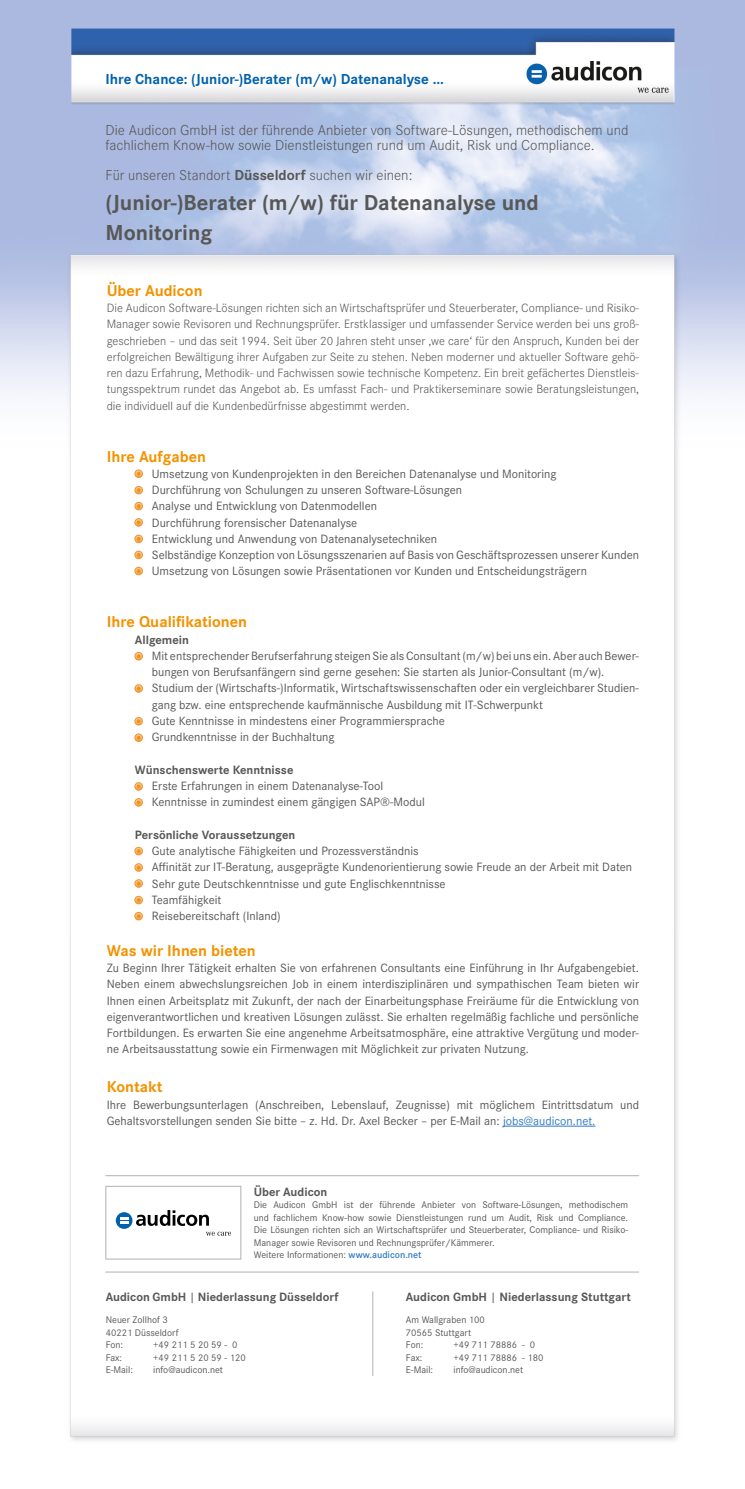
<style>
.page{position:relative;width:745px;height:1489px;background:#fff}
.page>*{position:absolute;margin:0;border:0;box-sizing:border-box;transform-origin:0 0}
.t1{font:700 22.5px/30px "Corporate S";color:#575756}
.t2{font:700 16.25px "Corporate S";color:#f39200}
.t3{font:300 15px/15px "Corporate S";color:#575756}
.t4{font:700 15px "Corporate S";color:#0061ad}
.t5{font:12.5px/16.2px "Corporate S";color:#575756}
.t6{font:300 12.5px/16.2px "Corporate S";color:#575756;text-align:justify}
.t7{font:700 12.5px "Corporate S";color:#575756}
.t8{font:10px/12.5px "Corporate S";color:#575756}
.s1{font-weight:700}
.s2{color:#307bbf}
.s3{font-weight:600;color:#307bbf}
.s4{font-weight:400}
</style>
<div class="page">
<img style="left:0;top:0;width:744px;height:930px">
<hr style="left:502px;top:1125px;width:93px;height:1px;background:#307bbf">
<div style="left:134px;top:469px;width:9px;height:9px;border:1px solid #ec9334;border-radius:50%"></div>
<svg style="left:135px;top:470px;width:7px;height:7px"></svg>
<div style="left:134px;top:502px;width:9px;height:8px;border:1px solid #ec9334;border-radius:50%"></div>
<svg style="left:135px;top:502px;width:7px;height:8px"></svg>
<div style="left:134px;top:567px;width:9px;height:8px;border:1px solid #ec9334;border-radius:50%"></div>
<svg style="left:135px;top:567px;width:7px;height:8px"></svg>
<div style="left:134px;top:551px;width:9px;height:8px;border:1px solid #ec9334;border-radius:50%"></div>
<svg style="left:135px;top:551px;width:7px;height:7px"></svg>
<div style="left:134px;top:535px;width:9px;height:8px;border:1px solid #ec9334;border-radius:50%"></div>
<svg style="left:135px;top:535px;width:7px;height:7px"></svg>
<div style="left:134px;top:486px;width:9px;height:8px;border:1px solid #ec9334;border-radius:50%"></div>
<svg style="left:135px;top:486px;width:7px;height:8px"></svg>
<div style="left:134px;top:518px;width:9px;height:8px;border:1px solid #ec9334;border-radius:50%"></div>
<svg style="left:135px;top:518px;width:7px;height:8px"></svg>
<div style="left:134px;top:652px;width:9px;height:8px;border:1px solid #ec9334;border-radius:50%"></div>
<svg style="left:135px;top:652px;width:7px;height:8px"></svg>
<div style="left:134px;top:733px;width:9px;height:8px;border:1px solid #ec9334;border-radius:50%"></div>
<svg style="left:135px;top:734px;width:7px;height:7px"></svg>
<div style="left:134px;top:717px;width:9px;height:8px;border:1px solid #ec9334;border-radius:50%"></div>
<svg style="left:135px;top:717px;width:7px;height:8px"></svg>
<div style="left:134px;top:684px;width:9px;height:8px;border:1px solid #ec9334;border-radius:50%"></div>
<svg style="left:135px;top:684px;width:7px;height:8px"></svg>
<div style="left:134px;top:798px;width:9px;height:8px;border:1px solid #ec9334;border-radius:50%"></div>
<svg style="left:135px;top:798px;width:7px;height:8px"></svg>
<div style="left:134px;top:782px;width:9px;height:8px;border:1px solid #ec9334;border-radius:50%"></div>
<svg style="left:135px;top:782px;width:7px;height:8px"></svg>
<div style="left:134px;top:847px;width:9px;height:8px;border:1px solid #ec9334;border-radius:50%"></div>
<svg style="left:135px;top:847px;width:7px;height:7px"></svg>
<div style="left:134px;top:912px;width:9px;height:8px;border:1px solid #ec9334;border-radius:50%"></div>
<svg style="left:135px;top:912px;width:7px;height:7px"></svg>
<div style="left:134px;top:896px;width:9px;height:8px;border:1px solid #ec9334;border-radius:50%"></div>
<svg style="left:135px;top:896px;width:7px;height:7px"></svg>
<div style="left:134px;top:863px;width:9px;height:8px;border:1px solid #ec9334;border-radius:50%"></div>
<svg style="left:135px;top:863px;width:7px;height:8px"></svg>
<div style="left:134px;top:879px;width:9px;height:8px;border:1px solid #ec9334;border-radius:50%"></div>
<svg style="left:135px;top:879px;width:7px;height:8px"></svg>
<hr style="left:372px;top:1291px;width:1px;height:84px;background:#b3b2b2">
<hr style="left:106px;top:1271px;width:532px;height:1px;background:#b3b2b2">
<hr style="left:106px;top:1175px;width:532px;height:1px;background:#b3b2b2">
<svg style="left:206px;top:1231px;width:25px;height:4px"></svg>
<svg style="left:136px;top:1210px;width:73px;height:15px"></svg>
<svg style="left:116px;top:1212px;width:16px;height:16px"></svg>
<svg style="left:120px;top:1217px;width:8px;height:6px"></svg>
<div style="left:106px;top:1185px;width:135px;height:74px;border:1px solid #b3b2b2"></div>
<p class="t4" style="left:105px;top:70px;width:340px">Ihre Chance: (Junior-)Berater (m/w) Datenanalyse ...</p>
<p class="t3" style="left:105px;top:123px;width:524px">Die Audicon GmbH ist der führende Anbieter von Software-Lösungen, methodischem und fachlichem Know-how sowie Dienstleistungen rund um Audit, Risk und Compliance.</p>
<p class="t3" style="left:105px;top:168px;width:308px">Für unseren Standort <span class="s1">Düsseldorf</span> suchen wir einen:</p>
<h1 class="t1" style="left:105px;top:188px;width:434px">(Junior-)Berater (m/w) für Datenanalyse und<br>Monitoring</h1>
<h2 class="t2" style="left:107px;top:281px;width:97px">Über Audicon</h2>
<p class="t6" style="left:107px;top:300px;width:533px">Die Audicon Software-Lösungen richten sich an Wirtschaftsprüfer und Steuerberater, Compliance- und Risiko-Manager sowie Revisoren und Rechnungsprüfer. Erstklassiger und umfassender Service werden bei uns groß&shy;geschrieben – und das seit 1994. Seit über 20 Jahren steht unser ‚we care‘ für den Anspruch, Kunden bei der erfolgreichen Bewältigung ihrer Aufgaben zur Seite zu stehen. Neben moderner und aktueller Software gehö&shy;ren dazu Erfahrung, Methodik- und Fachwissen sowie technische Kompetenz. Ein breit gefächertes Dienstleis&shy;tungsspektrum rundet das Angebot ab. Es umfasst Fach- und Praktikerseminare sowie Beratungsleistungen, die individuell auf die Kundenbedürfnisse abgestimmt werden.</p>
<h2 class="t2" style="left:107px;top:447px;width:101px">Ihre Aufgaben</h2>
<p class="t5" style="left:152px;top:465px;width:488px">Umsetzung von Kundenprojekten in den Bereichen Datenanalyse und Monitoring<br>Durchführung von Schulungen zu unseren Software-Lösungen<br>Analyse und Entwicklung von Datenmodellen<br>Durchführung forensischer Datenanalyse<br>Entwicklung und Anwendung von Datenanalysetechniken<br>Selbständige Konzeption von Lösungsszenarien auf Basis von Geschäftsprozessen unserer Kunden Umsetzung von Lösungen sowie Präsentationen vor Kunden und Entscheidungsträgern</p>
<h2 class="t2" style="left:107px;top:612px;width:142px">Ihre Qualifikationen</h2>
<p class="t7" style="left:135px;top:632px;width:55px">Allgemein</p>
<p class="t5" style="left:152px;top:647px;width:488px">Mit entsprechender Berufserfahrung steigen Sie als Consultant (m/w) bei uns ein. Aber auch Bewer&shy;bungen von Berufsanfängern sind gerne gesehen: Sie starten als Junior-Consultant (m/w).<br>Studium der (Wirtschafts-)Informatik, Wirtschaftswissenschaften oder ein vergleichbarer Studien&shy;gang bzw. eine entsprechende kaufmännische Ausbildung mit IT-Schwerpunkt<br>Gute Kenntnisse in mindestens einer Programmiersprache<br>Grundkenntnisse in der Buchhaltung</p>
<p class="t7" style="left:135px;top:762px;width:160px">Wünschenswerte Kenntnisse</p>
<p class="t5" style="left:152px;top:777px;width:274px">Erste Erfahrungen in einem Datenanalyse-Tool<br>Kenntnisse in zumindest einem gängigen SAP®-Modul</p>
<p class="t7" style="left:135px;top:827px;width:162px">Persönliche Voraussetzungen</p>
<p class="t5" style="left:152px;top:842px;width:481px">Gute analytische Fähigkeiten und Prozessverständnis<br>Affinität zur IT-Beratung, ausgeprägte Kundenorientierung sowie Freude an der Arbeit mit Daten Sehr gute Deutschkenntnisse und gute Englischkenntnisse<br>Teamfähigkeit<br>Reisebereitschaft (Inland)</p>
<h2 class="t2" style="left:107px;top:941px;width:150px">Was wir Ihnen bieten</h2>
<p class="t5" style="left:107px;top:959px;width:533px;text-align:justify">Zu Beginn Ihrer Tätigkeit erhalten Sie von erfahrenen Consultants eine Einführung in Ihr Aufgabengebiet.<br>Neben einem abwechslungsreichen Job in einem interdisziplinären und sympathischen Team bieten wir Ihnen einen Arbeitsplatz mit Zukunft, der nach der Einarbeitungsphase Freiräume für die Entwicklung von eigenverantwortlichen und kreativen Lösungen zulässt. Sie erhalten regelmäßig fachliche und persönliche Fortbildungen. Es erwarten Sie eine angenehme Arbeitsatmosphäre, eine attraktive Vergütung und moder&shy;ne Arbeitsausstattung sowie ein Firmenwagen mit Möglichkeit zur privaten Nutzung.</p>
<h2 class="t2" style="left:107px;top:1077px;width:57px">Kontakt</h2>
<p class="t5" style="left:107px;top:1096px;width:533px">Ihre Bewerbungsunterlagen (Anschreiben, Lebenslauf, Zeugnisse) mit möglichem Eintrittsdatum und<br>Gehaltsvorstellungen senden Sie bitte – z. Hd. Dr. Axel Becker – per E-Mail an: <span class="s2">jobs@audicon.net.</span></p>
<p class="t7" style="left:254px;top:1184px;width:75px">Über Audicon</p>
<p class="t8" style="left:254px;top:1198px;width:376px">Die Audicon GmbH ist der führende Anbieter von Software-Lösungen, methodischem und fachlichem Know-how sowie Dienstleistungen rund um Audit, Risk und Compliance.<br>Die Lösungen richten sich an Wirtschaftsprüfer und Steuerberater, Compliance- und Risiko-Manager sowie Revisoren und Rechnungsprüfer/Kämmerer.<br>Weitere Informationen: <span class="s3">www.audicon.net</span></p>
<p class="t7" style="left:106px;top:1289px;width:234px">Audicon GmbH <span class="s4">|</span> Niederlassung Düsseldorf</p>
<p class="t7" style="left:405px;top:1289px;width:226px">Audicon GmbH <span class="s4">|</span> Niederlassung Stuttgart</p>
<p class="t8" style="left:106px;top:1313px;width:74px">Neuer Zollhof 3<br>40221 Düsseldorf<br>Fon:</p>
<p class="t8" style="left:405px;top:1313px;width:80px">Am Wallgraben 100<br>70565 Stuttgart<br>Fon:</p>
<p class="t8" style="left:453px;top:1338px;width:83px">+49 711 78886 - 0</p>
<p class="t8" style="left:153px;top:1338px;width:86px">+49 211 5 20 59 - 0</p>
<p class="t8" style="left:106px;top:1350px;width:18px">Fax:</p>
<p class="t8" style="left:153px;top:1350px;width:94px">+49 211 5 20 59 - 120</p>
<p class="t8" style="left:106px;top:1363px;width:29px">E-Mail:</p>
<p class="t8" style="left:153px;top:1363px;width:71px">info@audicon.net</p>
<p class="t8" style="left:405px;top:1350px;width:18px">Fax:</p>
<p class="t8" style="left:453px;top:1350px;width:91px">+49 711 78886 - 180</p>
<p class="t8" style="left:405px;top:1363px;width:29px">E-Mail:</p>
<p class="t8" style="left:453px;top:1363px;width:71px">info@audicon.net</p>
</div>
